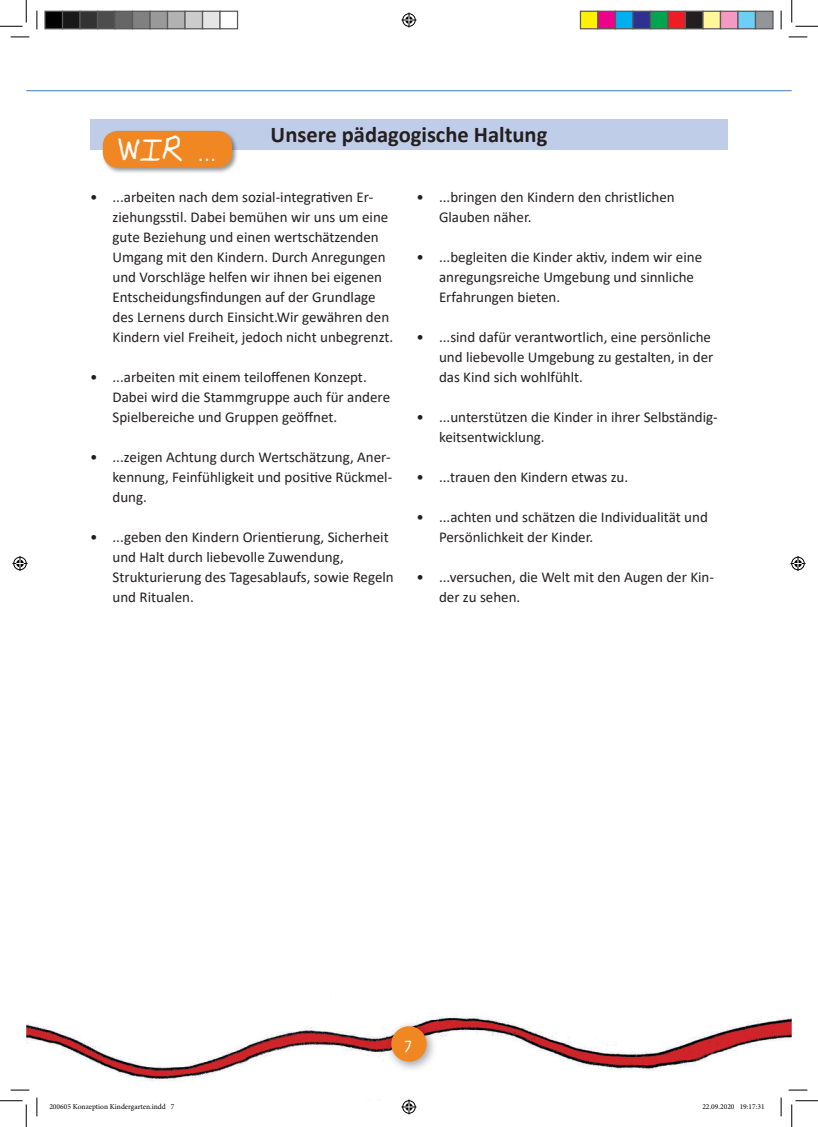
<style>
.page{position:relative;width:818px;height:1127px;background:#fff}
.page>*{position:absolute;margin:0;border:0;box-sizing:border-box;transform-origin:0 0}
.t1{font:37.5px "Kindergarten";color:#fff}
.t2{font:700 22.5px "Calibri";color:#231f20}
.t3{font:20px "Kindergarten";color:#fff}
.t4{font:15px/20px "Calibri";color:#231f20}
.t5{font:7.5px "Minion Pro";color:#000}
.s1{font-family:"Calibri";font-weight:300;font-size:25px}
</style>
<div class="page">
<hr style="left:26px;top:90px;width:766px;height:1px;background:#3e7ec1">
<img style="left:26px;top:1015px;width:766px;height:76px">
<img style="left:386px;top:1020px;width:51px;height:51px">
<div style="left:391px;top:1025px;width:36px;height:36px;background:#f18722;border-radius:50%"></div>
<div style="left:90px;top:119px;width:638px;height:30px;background:#c0cde8"></div>
<img style="left:101px;top:130px;width:137px;height:43px">
<div style="left:103px;top:131px;width:129px;height:36px;background:#f18722;border-radius:15px"></div>
<svg style="left:11px;top:36px;width:18px;height:2px"></svg>
<svg style="left:788px;top:36px;width:19px;height:2px"></svg>
<svg style="left:11px;top:1088px;width:18px;height:2px"></svg>
<svg style="left:788px;top:1088px;width:19px;height:2px"></svg>
<svg style="left:36px;top:11px;width:2px;height:18px"></svg>
<svg style="left:36px;top:1097px;width:2px;height:18px"></svg>
<svg style="left:780px;top:11px;width:2px;height:18px"></svg>
<svg style="left:780px;top:1097px;width:2px;height:18px"></svg>
<svg style="left:0;top:0;width:27px;height:27px"></svg>
<svg style="left:0;top:1100px;width:27px;height:26px"></svg>
<svg style="left:791px;top:0;width:27px;height:27px"></svg>
<svg style="left:791px;top:1100px;width:27px;height:26px"></svg>
<svg style="left:401px;top:13px;width:15px;height:15px"></svg>
<svg style="left:401px;top:1099px;width:15px;height:15px"></svg>
<svg style="left:13px;top:556px;width:15px;height:15px"></svg>
<svg style="left:790px;top:556px;width:15px;height:15px"></svg>
<div style="left:45px;top:11px;width:18px;height:18px;background:#000"></div>
<div style="left:44px;top:11px;width:19px;height:18px;border:1px solid #595959"></div>
<div style="left:63px;top:11px;width:17px;height:18px;background:#191919"></div>
<div style="left:62px;top:11px;width:19px;height:18px;border:1px solid #595959"></div>
<div style="left:80px;top:11px;width:18px;height:18px;background:#333"></div>
<div style="left:79px;top:11px;width:19px;height:18px;border:1px solid #595959"></div>
<div style="left:98px;top:11px;width:17px;height:18px;background:#4d4d4d"></div>
<div style="left:97px;top:11px;width:19px;height:18px;border:1px solid #595959"></div>
<div style="left:115px;top:11px;width:18px;height:18px;background:#666"></div>
<div style="left:114px;top:11px;width:19px;height:18px;border:1px solid #595959"></div>
<div style="left:133px;top:11px;width:17px;height:18px;background:#808080"></div>
<div style="left:132px;top:11px;width:19px;height:18px;border:1px solid #595959"></div>
<div style="left:150px;top:11px;width:18px;height:18px;background:#999"></div>
<div style="left:149px;top:11px;width:19px;height:18px;border:1px solid #595959"></div>
<div style="left:168px;top:11px;width:17px;height:18px;background:#b2b2b2"></div>
<div style="left:167px;top:11px;width:19px;height:18px;border:1px solid #595959"></div>
<div style="left:185px;top:11px;width:18px;height:18px;background:#ccc"></div>
<div style="left:184px;top:11px;width:19px;height:18px;border:1px solid #595959"></div>
<div style="left:203px;top:11px;width:17px;height:18px;background:#e5e5e5"></div>
<div style="left:202px;top:11px;width:19px;height:18px;border:1px solid #595959"></div>
<div style="left:219px;top:11px;width:19px;height:18px;border:1px solid #595959"></div>
<div style="left:580px;top:11px;width:18px;height:18px;background:#fff101"></div>
<div style="left:580px;top:11px;width:18px;height:18px;border:1px solid #595959"></div>
<div style="left:598px;top:11px;width:17px;height:18px;background:#ed028c"></div>
<div style="left:597px;top:11px;width:19px;height:18px;border:1px solid #595959"></div>
<div style="left:615px;top:11px;width:18px;height:18px;background:#00aeef"></div>
<div style="left:615px;top:11px;width:18px;height:18px;border:1px solid #595959"></div>
<div style="left:633px;top:11px;width:17px;height:18px;background:#2e3092"></div>
<div style="left:632px;top:11px;width:19px;height:18px;border:1px solid #595959"></div>
<div style="left:650px;top:11px;width:18px;height:18px;background:#00a54f"></div>
<div style="left:650px;top:11px;width:18px;height:18px;border:1px solid #595959"></div>
<div style="left:668px;top:11px;width:17px;height:18px;background:#ee1d23"></div>
<div style="left:667px;top:11px;width:19px;height:18px;border:1px solid #595959"></div>
<div style="left:685px;top:11px;width:18px;height:18px;background:#231f20"></div>
<div style="left:685px;top:11px;width:18px;height:18px;border:1px solid #595959"></div>
<div style="left:703px;top:11px;width:17px;height:18px;background:#fff79a"></div>
<div style="left:702px;top:11px;width:19px;height:18px;border:1px solid #595959"></div>
<div style="left:720px;top:11px;width:18px;height:18px;background:#f499c2"></div>
<div style="left:720px;top:11px;width:18px;height:18px;border:1px solid #595959"></div>
<div style="left:738px;top:11px;width:17px;height:18px;background:#6bcff6"></div>
<div style="left:737px;top:11px;width:19px;height:18px;border:1px solid #595959"></div>
<div style="left:755px;top:11px;width:18px;height:18px;background:#939598"></div>
<div style="left:755px;top:11px;width:18px;height:18px;border:1px solid #595959"></div>
<h1 class="t1" style="left:118px;top:135px;width:100px">WIR <span class="s1">...</span></h1>
<h2 class="t2" style="left:271px;top:119px;width:278px">Unsere pädagogische Haltung</h2>
<p class="t4" style="left:113px;top:187px;width:282px;text-indent:-22px">• ...arbeiten nach dem sozial-integrativen Er&shy;ziehungsstil. Dabei bemühen wir uns um eine gute Beziehung und einen wertschätzenden Umgang mit den Kindern. Durch Anregungen und Vorschläge helfen wir ihnen bei eigenen Entscheidungsfindungen auf der Grundlage des Lernens durch Einsicht.Wir gewähren den Kindern viel Freiheit, jedoch nicht unbegrenzt.</p>
<p class="t4" style="left:113px;top:366px;width:279px;text-indent:-22px">• ...arbeiten mit einem teiloffenen Konzept.<br>Dabei wird die Stammgruppe auch für andere<br>Spielbereiche und Gruppen geöffnet.</p>
<p class="t4" style="left:113px;top:446px;width:281px;text-align:justify;text-indent:-22px">• ...zeigen Achtung durch Wertschätzung, Aner&shy;kennung, Feinfühligkeit und positive Rückmel&shy;dung.</p>
<p class="t4" style="left:113px;top:526px;width:283px;text-indent:-22px">• ...geben den Kindern Orientierung, Sicherheit und Halt durch liebevolle Zuwendung, Strukturierung des Tagesablaufs, sowie Regeln und Ritualen.</p>
<p class="t4" style="left:439px;top:186px;width:237px;text-indent:-22px">• ...bringen den Kindern den christlichen<br>Glauben näher.</p>
<p class="t4" style="left:439px;top:246px;width:265px;text-indent:-22px">• ...begleiten die Kinder aktiv, indem wir eine anregungsreiche Umgebung und sinnliche<br>Erfahrungen bieten.</p>
<p class="t4" style="left:439px;top:326px;width:276px;text-indent:-22px">• ...sind dafür verantwortlich, eine persönliche und liebevolle Umgebung zu gestalten, in der das Kind sich wohlfühlt.</p>
<p class="t4" style="left:439px;top:406px;width:280px;text-indent:-22px">• ...unterstützen die Kinder in ihrer Selbständig&shy;keitsentwicklung.</p>
<p class="t4" style="left:416px;top:466px;width:213px">• ...trauen den Kindern etwas zu.</p>
<p class="t4" style="left:439px;top:506px;width:270px;text-indent:-22px">• ...achten und schätzen die Individualität und<br>Persönlichkeit der Kinder.</p>
<p class="t4" style="left:439px;top:566px;width:276px;text-indent:-22px">• ...versuchen, die Welt mit den Augen der Kin&shy;der zu sehen.</p>
<h3 class="t3" style="left:405px;top:1038px;width:8px">7</h3>
<p class="t5" style="left:49px;top:1103px;width:127px">200605 Konzeption Kindergarten.indd 7</p>
<p class="t5" style="left:702px;top:1103px;width:64px">22.09.2020 19:17:31</p>
</div>
